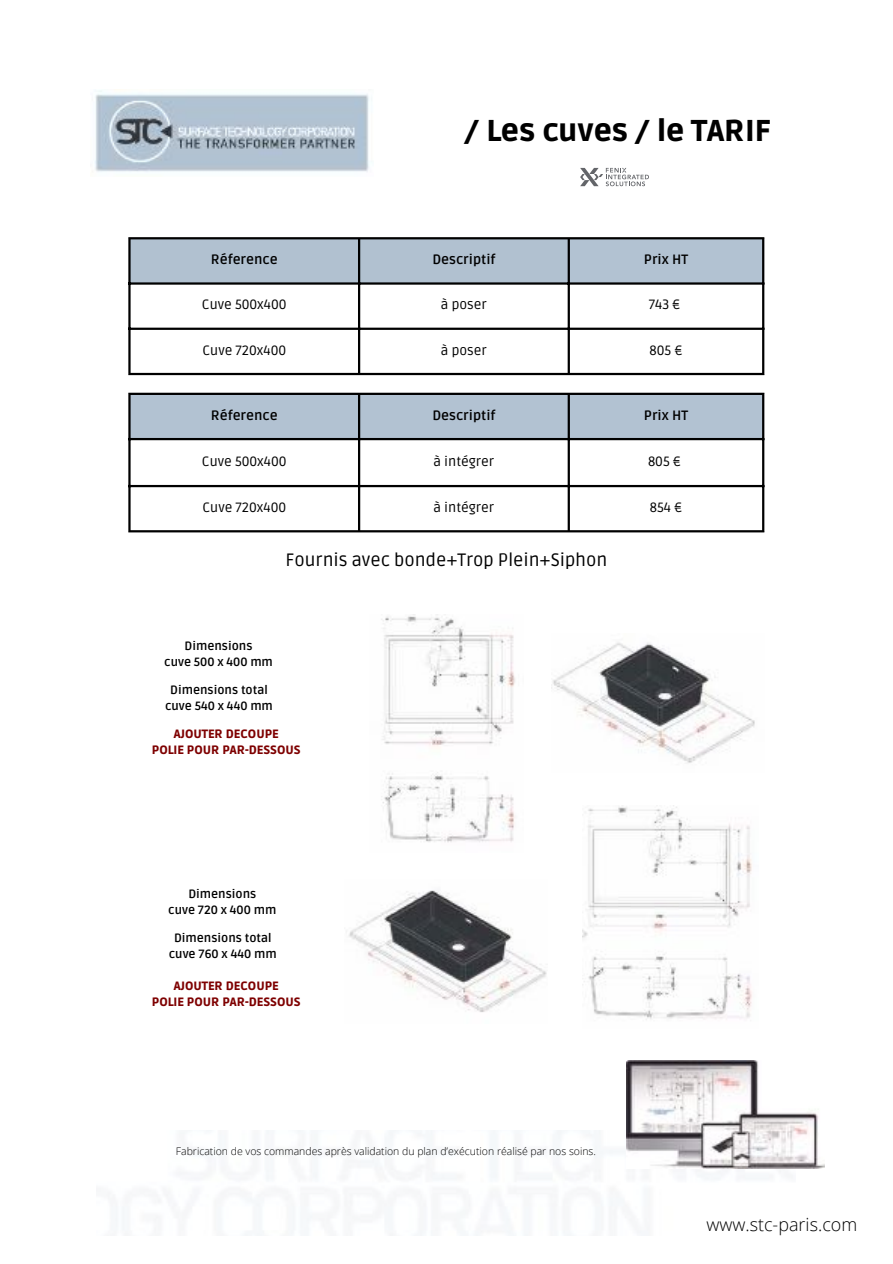
<style>
.page{position:relative;width:893px;height:1264px;background:#fff}
.page>*{position:absolute;margin:0;border:0;box-sizing:border-box;transform-origin:0 0}
.t1{font:900 30px "Ruda";color:#000}
.t2{font:18px "Ruda";color:#000}
.t3{font:300 18px "Open Sans";color:#000}
.t4{font:13.5px "Ruda";color:#000}
.t5{font:700 13.5px "Ruda";color:#000}
.t6{font:700 12px/15.8px "Ruda";color:#000;text-align:center}
.t7{font:900 12px/16px "Ruda";color:#7e0001;text-align:center}
.t8{font:300 10.5px "Open Sans";color:#000}
</style>
<div class="page">
<img style="left:92px;top:89px;width:277px;height:83px">
<img style="left:115px;top:1130px;width:680px;height:104px">
<img style="left:626px;top:1060px;width:198px;height:108px">
<div style="left:131px;top:239px;width:436px;height:43px;background:#b1c1d0"></div>
<div style="left:568px;top:238px;width:195px;height:46px;background:#b2c2d2"></div>
<hr style="left:128px;top:239px;width:3px;height:134px;background:#000">
<hr style="left:358px;top:239px;width:2px;height:134px;background:#000">
<hr style="left:567px;top:239px;width:3px;height:134px;background:#000">
<hr style="left:762px;top:239px;width:2px;height:134px;background:#000">
<hr style="left:128px;top:237px;width:636px;height:2px;background:#000">
<hr style="left:128px;top:282px;width:636px;height:3px;background:#000">
<hr style="left:128px;top:327px;width:636px;height:3px;background:#000">
<hr style="left:128px;top:373px;width:636px;height:2px;background:#000">
<div style="left:131px;top:395px;width:631px;height:43px;background:#b2c2d2"></div>
<hr style="left:128px;top:395px;width:3px;height:135px;background:#000">
<hr style="left:358px;top:395px;width:2px;height:135px;background:#000">
<hr style="left:567px;top:395px;width:3px;height:135px;background:#000">
<hr style="left:762px;top:395px;width:2px;height:135px;background:#000">
<hr style="left:128px;top:393px;width:636px;height:2px;background:#000">
<hr style="left:128px;top:438px;width:636px;height:2px;background:#000">
<hr style="left:128px;top:485px;width:636px;height:2px;background:#000">
<hr style="left:128px;top:530px;width:636px;height:2px;background:#000">
<img style="left:346px;top:890px;width:201px;height:122px">
<img style="left:582px;top:805px;width:170px;height:215px">
<img style="left:551px;top:642px;width:204px;height:121px">
<img style="left:381px;top:614px;width:134px;height:229px">
<svg style="left:580px;top:168px;width:69px;height:18px"></svg>
<h1 class="t1" style="left:464px;top:113px;width:308px">/ Les cuves / le TARIF</h1>
<p class="t5" style="left:211px;top:252px;width:68px">Réference</p>
<p class="t5" style="left:432px;top:252px;width:65px">Descriptif</p>
<p class="t5" style="left:643px;top:252px;width:46px">Prix HT</p>
<p class="t4" style="left:202px;top:297px;width:86px">Cuve 500x400</p>
<p class="t4" style="left:441px;top:297px;width:47px">à poser</p>
<p class="t4" style="left:648px;top:297px;width:33px">743 €</p>
<p class="t4" style="left:202px;top:342px;width:85px">Cuve 720x400</p>
<p class="t4" style="left:441px;top:342px;width:47px">à poser</p>
<p class="t4" style="left:649px;top:342px;width:34px">805 €</p>
<p class="t5" style="left:211px;top:407px;width:68px">Réference</p>
<p class="t5" style="left:432px;top:407px;width:65px">Descriptif</p>
<p class="t5" style="left:643px;top:407px;width:46px">Prix HT</p>
<p class="t4" style="left:202px;top:453px;width:86px">Cuve 500x400</p>
<p class="t4" style="left:433px;top:453px;width:62px">à intégrer</p>
<p class="t4" style="left:648px;top:453px;width:34px">805 €</p>
<p class="t4" style="left:202px;top:499px;width:85px">Cuve 720x400</p>
<p class="t4" style="left:433px;top:499px;width:62px">à intégrer</p>
<p class="t4" style="left:649px;top:499px;width:34px">854 €</p>
<h2 class="t2" style="left:285px;top:549px;width:323px">Fournis avec bonde+Trop Plein+Siphon</h2>
<p class="t6" style="left:164px;top:638px;width:110px">Dimensions<br>cuve 500 x 400 mm</p>
<p class="t6" style="left:165px;top:682px;width:109px">Dimensions total cuve 540 x 440 mm</p>
<p class="t7" style="left:152px;top:726px;width:150px">AJOUTER DECOUPE<br>POLIE POUR PAR-DESSOUS</p>
<p class="t6" style="left:168px;top:886px;width:109px">Dimensions<br>cuve 720 x 400 mm</p>
<p class="t6" style="left:169px;top:930px;width:109px">Dimensions total cuve 760 x 440 mm</p>
<p class="t7" style="left:152px;top:978px;width:150px">AJOUTER DECOUPE<br>POLIE POUR PAR-DESSOUS</p>
<p class="t8" style="left:176px;top:1143px;width:421px">Fabrication de vos commandes après validation du plan d’exécution réalisé par nos soins.</p>
<h2 class="t3" style="left:706px;top:1212px;width:152px">www.stc-paris.com</h2>
</div>
